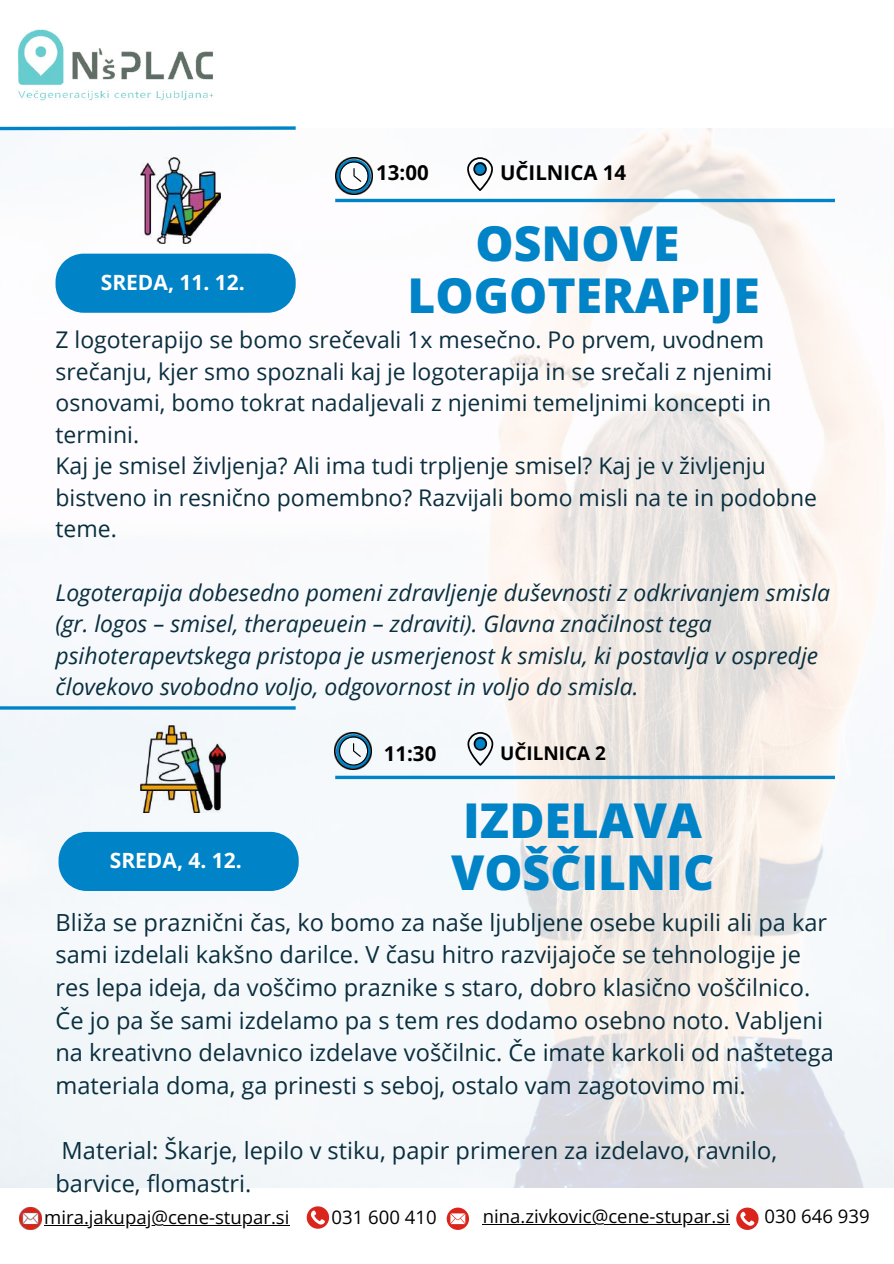
<style>
.page{position:relative;width:894px;height:1264px;background:#fff}
.page>*{position:absolute;margin:0;border:0;box-sizing:border-box;transform-origin:0 0}
.t1{font:800 48px/51.8px "Open Sans";color:#0083c7}
.t2{font:23.55px/32.7px "Open Sans";color:#0a2f3f}
.t3{font:22.95px/31.5px "Open Sans";color:#0a2f3f}
.t4{font:italic 22.95px/31.5px "Open Sans";color:#0a2f3f}
.t5{font:700 21px "Open Sans";color:#fff}
.t6{font:700 20.4px "Open Sans";color:#000}
.t7{font:700 18.9px "Open Sans";color:#000}
.t8{font:18.6px "Open Sans";color:#000}
</style>
<div class="page">
<img style="left:0;top:128px;width:893px;height:1059px">
<div style="left:55px;top:254px;width:240px;height:59px;background:#0083c7"></div>
<img style="left:18px;top:29px;width:195px;height:72px">
<svg style="left:0;top:126px;width:299px;height:6px"></svg>
<img style="left:19px;top:1207px;width:23px;height:22px">
<svg style="left:306px;top:1206px;width:23px;height:22px"></svg>
<svg style="left:446px;top:1207px;width:23px;height:22px"></svg>
<svg style="left:736px;top:1207px;width:22px;height:22px"></svg>
<hr style="left:44px;top:1225px;width:245px;height:1px;background:#000">
<hr style="left:0;top:706px;width:295px;height:3px;background:#0083c7">
<svg style="left:58px;top:831px;width:240px;height:60px;background:#0f8aca"></svg>
<img style="left:335px;top:157px;width:37px;height:37px">
<svg style="left:336px;top:159px;width:35px;height:34px"></svg>
<svg style="left:467px;top:157px;width:26px;height:34px"></svg>
<hr style="left:335px;top:199px;width:499px;height:3px;background:#0083c7">
<img style="left:141px;top:157px;width:80px;height:87px">
<img style="left:335px;top:732px;width:37px;height:37px">
<svg style="left:336px;top:734px;width:34px;height:34px"></svg>
<svg style="left:467px;top:732px;width:26px;height:33px"></svg>
<svg style="left:335px;top:775px;width:499px;height:4px;background:#2c96cd"></svg>
<img style="left:141px;top:725px;width:84px;height:87px">
<hr style="left:482px;top:1224px;width:247px;height:1px;background:#000">
<p class="t5" style="left:101px;top:267px;width:146px">SREDA, 11. 12.</p>
<p class="t6" style="left:376px;top:158px;width:54px">13:00</p>
<p class="t6" style="left:500px;top:158px;width:127px">UČILNICA 14</p>
<h1 class="t1" style="left:407px;top:217px;width:354px;text-align:center">OSNOVE<br>LOGOTERAPIJE</h1>
<p class="t3" style="left:55px;top:324px;width:762px">Z logoterapijo se bomo srečevali 1x mesečno. Po prvem, uvodnem srečanju, kjer smo spoznali kaj je logoterapija in se srečali z njenimi osnovami, bomo tokrat nadaljevali z njenimi temeljnimi koncepti in termini.<br>Kaj je smisel življenja? Ali ima tudi trpljenje smisel? Kaj je v življenju bistveno in resnično pomembno? Razvijali bomo misli na te in podobne teme.</p>
<p class="t4" style="left:55px;top:576px;width:776px">Logoterapija dobesedno pomeni zdravljenje duševnosti z odkrivanjem smisla (gr. logos – smisel, therapeuein – zdraviti). Glavna značilnost tega psihoterapevtskega pristopa je usmerjenost k smislu, ki postavlja v ospredje človekovo svobodno voljo, odgovornost in voljo do smisla.</p>
<p class="t5" style="left:110px;top:845px;width:134px">SREDA, 4. 12.</p>
<p class="t6" style="left:383px;top:739px;width:54px">11:30</p>
<p class="t7" style="left:500px;top:740px;width:107px">UČILNICA 2</p>
<h1 class="t1" style="left:451px;top:793px;width:264px">IZDELAVA<br>VOŠČILNIC</h1>
<p class="t2" style="left:55px;top:905px;width:779px">Bliža se praznični čas, ko bomo za naše ljubljene osebe kupili ali pa kar sami izdelali kakšno darilce. V času hitro razvijajoče se tehnologije je res lepa ideja, da voščimo praznike s staro, dobro klasično voščilnico.<br>Če jo pa še sami izdelamo pa s tem res dodamo osebno noto. Vabljeni na kreativno delavnico izdelave voščilnic. Če imate karkoli od naštetega materiala doma, ga prinesti s seboj, ostalo vam zagotovimo mi.</p>
<p class="t2" style="left:55px;top:1133px;width:723px">Material: Škarje, lepilo v stiku, papir primeren za izdelavo, ravnilo, barvice, flomastri.</p>
<p class="t8" style="left:44px;top:1204px;width:246px">mira.jakupaj@cene-stupar.si</p>
<p class="t8" style="left:331px;top:1203px;width:106px">031 600 410</p>
<p class="t8" style="left:482px;top:1203px;width:248px">nina.zivkovic@cene-stupar.si</p>
<p class="t8" style="left:764px;top:1203px;width:106px">030 646 939</p>
</div>
